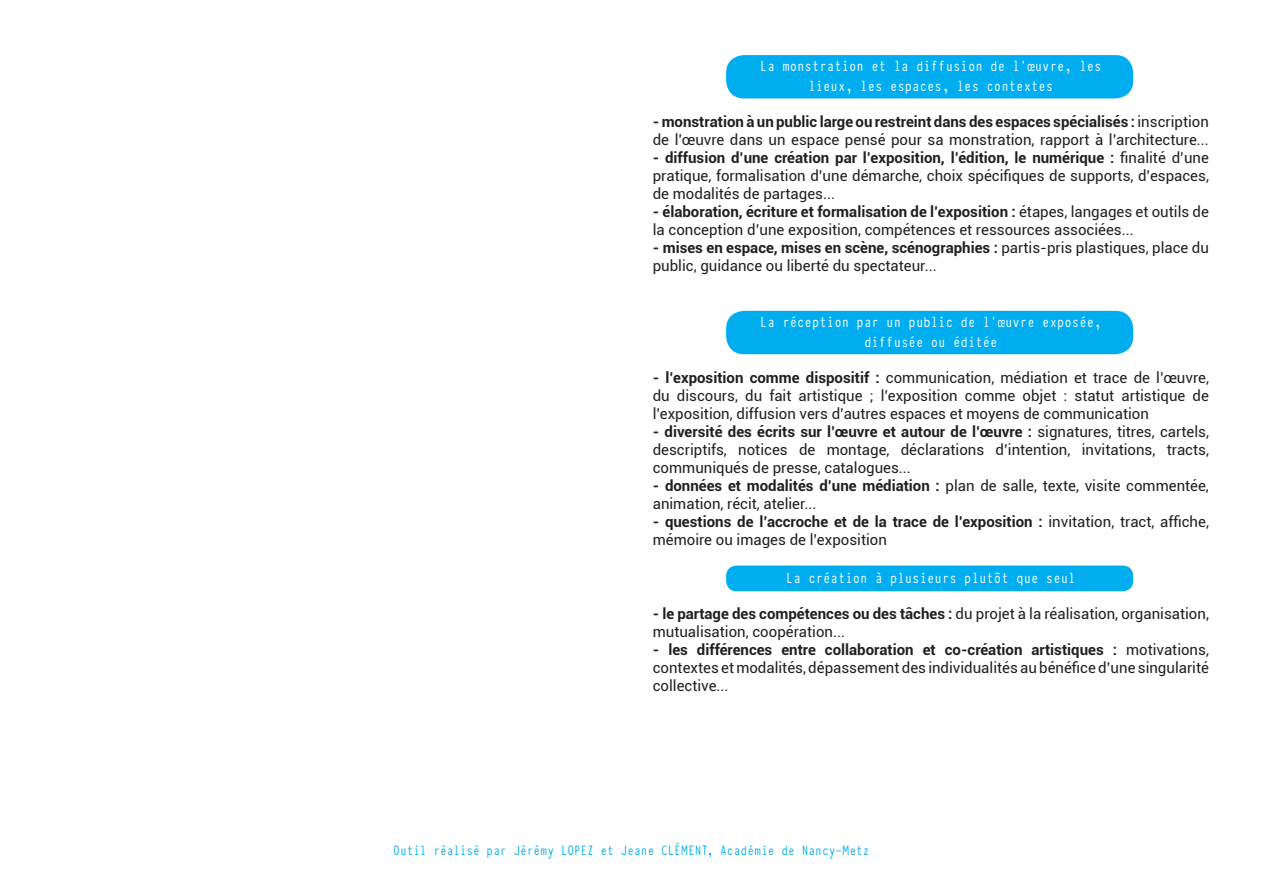
<style>
.page{position:relative;width:1263px;height:893px;background:#fff}
.page>*{position:absolute;margin:0;border:0;box-sizing:border-box;transform-origin:0 0}
.t1{font:16.5px "Typewriter Condensed";color:#fff}
.t2{font:15px/18px "Roboto";color:#231f20}
.t3{font:15px "Typewriter Condensed";letter-spacing:-.005em;color:#00aeef}
.s1{font-weight:700}
</style>
<div class="page">
<div style="left:726px;top:55px;width:407px;height:43px;background:#00aeef;border-radius:18px"></div>
<div style="left:726px;top:311px;width:407px;height:43px;background:#00aeef;border-radius:18px"></div>
<div style="left:726px;top:566px;width:407px;height:25px;background:#00aeef;border-radius:10px"></div>
<p class="t1" style="left:760px;top:54px;width:343px">La monstration et la diffusion de l’œuvre, les</p>
<p class="t1" style="left:808px;top:74px;width:247px">lieux, les espaces, les contextes</p>
<p class="t2" style="left:653px;top:112px;width:558px"><span class="s1">- monstration à un public large ou restreint dans des espaces spécialisés :</span> inscription de l’œuvre dans un espace pensé pour sa monstration, rapport à l’architecture...</p>
<p class="t2" style="left:653px;top:148px;width:558px;text-align:justify"><span class="s1">- diffusion d’une création par l’exposition, l’édition, le numérique :</span> finalité d’une pratique, formalisation d’une démarche, choix spécifiques de supports, d’espaces, de modalités de partages...</p>
<p class="t2" style="left:653px;top:202px;width:558px"><span class="s1">- élaboration, écriture et formalisation de l’exposition :</span> étapes, langages et outils de la conception d’une exposition, compétences et ressources associées...</p>
<p class="t2" style="left:653px;top:238px;width:558px"><span class="s1">- mises en espace, mises en scène, scénographies :</span> partis-pris plastiques, place du public, guidance ou liberté du spectateur...</p>
<p class="t1" style="left:760px;top:310px;width:343px">La réception par un public de l’œuvre exposée,</p>
<p class="t1" style="left:864px;top:330px;width:135px">diffusée ou éditée</p>
<p class="t2" style="left:653px;top:368px;width:558px;text-align:justify"><span class="s1">- l’exposition comme dispositif :</span> communication, médiation et trace de l’œuvre, du discours, du fait artistique ; l’exposition comme objet : statut artistique de l’exposition, diffusion vers d’autres espaces et moyens de communication</p>
<p class="t2" style="left:653px;top:422px;width:558px;text-align:justify"><span class="s1">- diversité des écrits sur l’œuvre et autour de l’œuvre :</span> signatures, titres, cartels, descriptifs, notices de montage, déclarations d’intention, invitations, tracts, communiqués de presse, catalogues...</p>
<p class="t2" style="left:653px;top:476px;width:558px"><span class="s1">- données et modalités d’une médiation :</span> plan de salle, texte, visite commentée, animation, récit, atelier...</p>
<p class="t2" style="left:653px;top:512px;width:558px"><span class="s1">- questions de l’accroche et de la trace de l’exposition :</span> invitation, tract, affiche, mémoire ou images de l’exposition</p>
<p class="t1" style="left:786px;top:566px;width:83px">La création</p>
<p class="t1" style="left:890px;top:566px;width:187px">plusieurs plutôt que seul</p>
<p class="t2" style="left:653px;top:604px;width:558px"><span class="s1">- le partage des compétences ou des tâches :</span> du projet à la réalisation, organisation, mutualisation, coopération...</p>
<p class="t2" style="left:653px;top:640px;width:558px;text-align:justify"><span class="s1">- les différences entre collaboration et co-création artistiques :</span> motivations, contextes et modalités, dépassement des individualités au bénéfice d’une singularité collective...</p>
<p class="t3" style="left:393px;top:839px;width:478px">Outil réalisé par Jérémy LOPEZ et Jeane CLÉMENT, Académie de Nancy-Metz</p>
</div>
